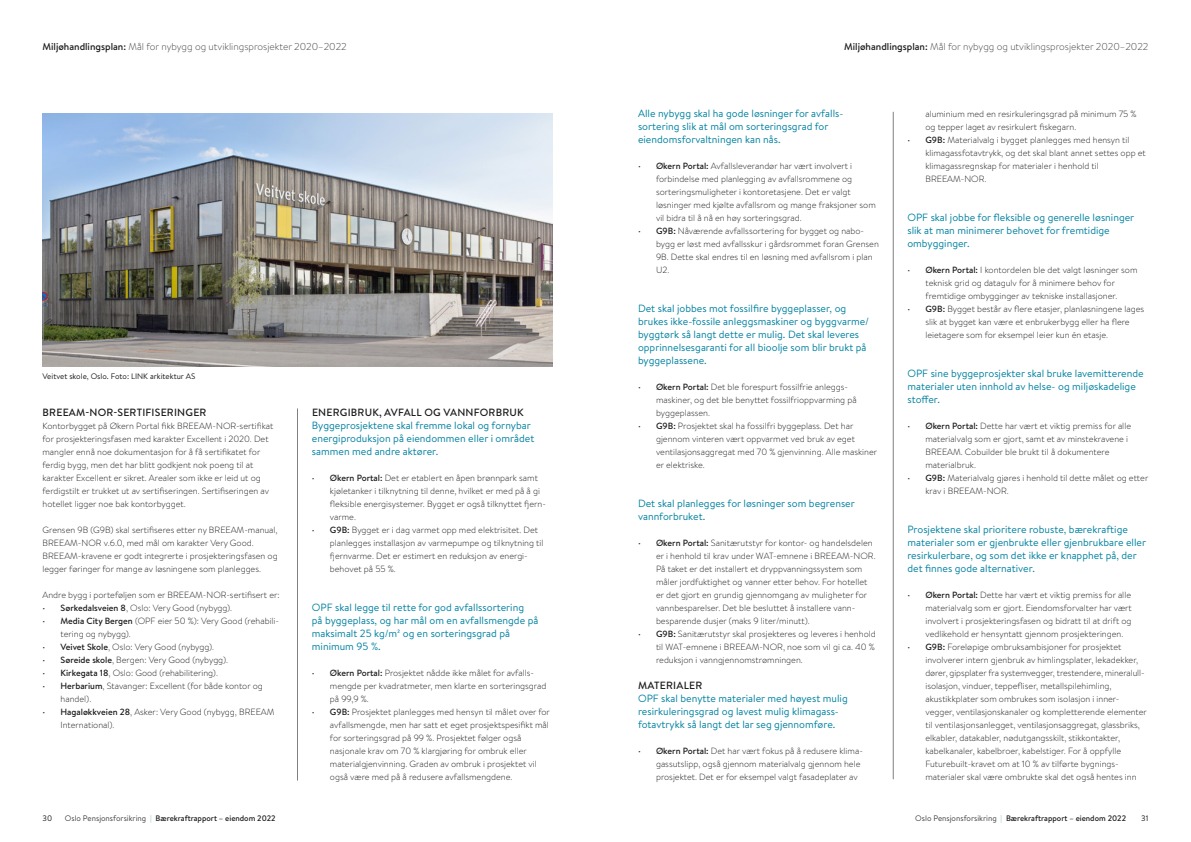
<style>
.page{position:relative;width:1191px;height:842px;background:#fff}
.page>*{position:absolute;margin:0;border:0;box-sizing:border-box;transform-origin:0 0}
.t1{font:10.5px/13px "Brandon Text";color:#0081a1}
.t2{font:500 10.5px "Brandon Text";letter-spacing:.02em;color:#1a1a1a}
.t3{font:300 10px "Brandon Text";color:#404040}
.t4{font:300 9px/13px "Brandon Text";color:#1a1a1a}
.t5{font:500 8px "Brandon Text";color:#1a1a1a}
.t6{font:8px "Brandon Text";color:#1a1a1a}
.s1{font-weight:500;color:#1a1a1a}
.s2{font-weight:500}
.s3{font-weight:400;color:#404040}
.s4{font-weight:400;color:#6bbcb9}
</style>
<div class="page">
<img style="left:43px;top:113px;width:510px;height:253px">
<hr style="left:297px;top:409px;width:1px;height:371px;background:#808080">
<hr style="left:893px;top:112px;width:1px;height:667px;background:#808080">
<p class="t3" style="left:43px;top:39px;width:306px"><span class="s1">Miljøhandlingsplan:</span> Mål for nybygg og utviklingsprosjekter 2020–2022</p>
<p class="t6" style="left:43px;top:371px;width:154px">Veitvet skole, Oslo. Foto: LINK arkitektur AS</p>
<p class="t2" style="left:43px;top:405px;width:165px">BREEAM-NOR-SERTIFISERINGER</p>
<p class="t4" style="left:43px;top:419px;width:232px">Kontorbygget på Økern Portal fikk BREEAM-NOR-sertifikat for prosjekteringsfasen med karakter Excellent i 2020. Det mangler ennå noe dokumentasjon for å få sertifikatet for ferdig bygg, men det har blitt godkjent nok poeng til at karakter Excellent er sikret. Arealer som ikke er leid ut og ferdigstilt er trukket ut av sertifiseringen. Sertifiseringen av hotellet ligger noe bak kontorbygget.</p>
<p class="t4" style="left:43px;top:523px;width:237px">Grensen 9B (G9B) skal sertifiseres etter ny BREEAM-manual, BREEAM-NOR v.6.0, med mål om karakter Very Good.<br>BREEAM-kravene er godt integrerte i prosjekteringsfasen og legger føringer for mange av løsningene som planlegges.</p>
<p class="t4" style="left:43px;top:588px;width:239px">Andre bygg i porteføljen som er BREEAM-NOR-sertifisert er:</p>
<p class="t4" style="left:43px;top:601px;width:191px">• <span class="s2">Sørkedalsveien 8</span>, Oslo: Very Good (nybygg).</p>
<p class="t4" style="left:61px;top:614px;width:220px;text-indent:-18px">• <span class="s2">Media City Bergen</span> (OPF eier 50 %): Very Good (rehabili&shy;tering og nybygg).</p>
<p class="t4" style="left:43px;top:640px;width:173px">• <span class="s2">Veivet Skole</span>, Oslo: Very Good (nybygg).</p>
<p class="t4" style="left:43px;top:653px;width:187px">• <span class="s2">Søreide skole</span>, Bergen: Very Good (nybygg).</p>
<p class="t4" style="left:43px;top:666px;width:177px">• <span class="s2">Kirkegata 18</span>, Oslo: Good (rehabilitering).</p>
<p class="t4" style="left:61px;top:679px;width:204px;text-indent:-18px">• <span class="s2">Herbarium</span>, Stavanger: Excellent (for både kontor og handel).</p>
<p class="t4" style="left:61px;top:705px;width:215px;text-indent:-18px">• <span class="s2">Hagaløkkveien 28</span>, Asker: Very Good (nybygg, BREEAM<br>International).</p>
<p class="t2" style="left:312px;top:405px;width:213px">ENERGIBRUK, AVFALL OG VANNFORBRUK</p>
<p class="t1" style="left:312px;top:419px;width:224px">Byggeprosjektene skal fremme lokal og fornybar energiproduksjon på eiendommen eller i området sammen med andre aktører.</p>
<p class="t4" style="left:330px;top:471px;width:217px;text-indent:-18px">• <span class="s2">Økern Portal:</span> Det er etablert en åpen brønnpark samt kjøletanker i tilknytning til denne, hvilket er med på å gi fleksible energisystemer. Bygget er også tilknyttet fjern&shy;varme.</p>
<p class="t4" style="left:330px;top:523px;width:215px;text-indent:-18px">• <span class="s2">G9B:</span> Bygget er i dag varmet opp med elektrisitet. Det planlegges installasjon av varmepumpe og tilknytning til fjernvarme. Det er estimert en reduksjon av energi&shy;behovet på 55 %.</p>
<p class="t1" style="left:312px;top:601px;width:228px">OPF skal legge til rette for god avfallssortering<br>på byggeplass, og har mål om en avfallsmengde på maksimalt 25 kg/m2 og en sorteringsgrad på minimum 95 %.</p>
<p class="t4" style="left:330px;top:666px;width:218px;text-indent:-18px">• <span class="s2">Økern Portal:</span> Prosjektet nådde ikke målet for avfalls&shy;mengde per kvadratmeter, men klarte en sorteringsgrad på 99,9 %.</p>
<p class="t4" style="left:330px;top:705px;width:221px;text-indent:-18px">• <span class="s2">G9B:</span> Prosjektet planlegges med hensyn til målet over for avfallsmengde, men har satt et eget prosjektspesifikt mål for sorteringsgrad på 99 %. Prosjektet følger også nasjonale krav om 70 % klargjøring for ombruk eller materialgjenvinning. Graden av ombruk i prosjektet vil også være med på å redusere avfallsmengdene.</p>
<p class="t3" style="left:844px;top:39px;width:306px"><span class="s1">Miljøhandlingsplan:</span> Mål for nybygg og utviklingsprosjekter 2020–2022</p>
<p class="t1" style="left:638px;top:107px;width:207px">Alle nybygg skal ha gode løsninger for avfalls&shy;sortering slik at mål om sorteringsgrad for eiendomsforvaltningen kan nås.</p>
<p class="t4" style="left:656px;top:159px;width:221px;text-indent:-18px">• <span class="s2">Økern Portal:</span> Avfallsleverandør har vært involvert i forbindelse med planlegging av avfallsrommene og sorteringsmuligheter i kontoretasjene. Det er valgt løsninger med kjølte avfallsrom og mange fraksjoner som vil bidra til å nå en høy sorteringsgrad.</p>
<p class="t4" style="left:656px;top:224px;width:224px;text-indent:-18px">• <span class="s2">G9B:</span> Nåværende avfallssortering for bygget og nabo&shy;bygg er løst med avfallsskur i gårdsrommet foran Grensen 9B. Dette skal endres til en løsning med avfallsrom i plan U2.</p>
<p class="t1" style="left:638px;top:302px;width:233px">Det skal jobbes mot fossilfire byggeplasser, og brukes ikke-fossile anleggsmaskiner og byggvarme/ byggtørk så langt dette er mulig. Det skal leveres opprinnelsesgaranti for all bioolje som blir brukt på byggeplassene.</p>
<p class="t4" style="left:656px;top:380px;width:202px;text-indent:-18px">• <span class="s2">Økern Portal:</span> Det ble forespurt fossilfrie anleggs&shy;maskiner, og det ble benyttet fossilfrioppvarming på byggeplassen.</p>
<p class="t4" style="left:656px;top:419px;width:223px;text-indent:-18px">• <span class="s2">G9B:</span> Prosjektet skal ha fossilfri byggeplass. Det har gjennom vinteren vært oppvarmet ved bruk av eget ventilasjonsaggregat med 70 % gjenvinning. Alle maskiner er elektriske.</p>
<p class="t1" style="left:638px;top:497px;width:218px">Det skal planlegges for løsninger som begrenser vannforbruket.</p>
<p class="t4" style="left:656px;top:536px;width:221px;text-indent:-18px">• <span class="s2">Økern Portal:</span> Sanitærutstyr for kontor- og handelsdelen er i henhold til krav under WAT-emnene i BREEAM-NOR.<br>På taket er det installert et dryppvanningssystem som måler jordfuktighet og vanner etter behov. For hotellet er det gjort en grundig gjennomgang av muligheter for vannbesparelser. Det ble besluttet å installere vann&shy;besparende dusjer (maks 9 liter/minutt).</p>
<p class="t4" style="left:656px;top:627px;width:221px;text-align:justify;text-indent:-18px">• <span class="s2">G9B:</span> Sanitærutstyr skal prosjekteres og leveres i henhold til WAT-emnene i BREEAM-NOR, noe som vil gi ca. 40 % reduksjon i vanngjennomstrømningen.</p>
<p class="t2" style="left:638px;top:678px;width:66px">MATERIALER</p>
<p class="t1" style="left:638px;top:692px;width:211px">OPF skal benytte materialer med høyest mulig resirkuleringsgrad og lavest mulig klimagass&shy;fotavtrykk så langt det lar seg gjennomføre.</p>
<p class="t4" style="left:656px;top:744px;width:208px;text-indent:-18px">• <span class="s2">Økern Portal:</span> Det har vært fokus på å redusere klima&shy;gassutslipp, også gjennom materialvalg gjennom hele prosjektet. Det er for eksempel valgt fasadeplater av</p>
<p class="t4" style="left:925px;top:107px;width:213px">aluminium med en resirkuleringsgrad på minimum 75 % og tepper laget av resirkulert fiskegarn.</p>
<p class="t4" style="left:925px;top:133px;width:222px;text-indent:-18px">• <span class="s2">G9B:</span> Materialvalg i bygget planlegges med hensyn til klimagassfotavtrykk, og det skal blant annet settes opp et klimagassregnskap for materialer i henhold til BREEAM-NOR.</p>
<p class="t1" style="left:907px;top:211px;width:228px">OPF skal jobbe for fleksible og generelle løsninger slik at man minimerer behovet for fremtidige ombygginger.</p>
<p class="t4" style="left:907px;top:263px;width:231px;text-align:center">• <span class="s2">Økern Portal:</span> I kontordelen ble det valgt løsninger som teknisk grid og datagulv for å minimere behov for fremtidige ombygginger av tekniske installasjoner.</p>
<p class="t4" style="left:925px;top:302px;width:220px;text-indent:-18px">• <span class="s2">G9B:</span> Bygget består av flere etasjer, planløsningene lages slik at bygget kan være et enbrukerbygg eller ha flere leietagere som for eksempel leier kun én etasje.</p>
<p class="t1" style="left:907px;top:367px;width:238px">OPF sine byggeprosjekter skal bruke lavemitterende materialer uten innhold av helse- og miljøskadelige stoffer.</p>
<p class="t4" style="left:925px;top:419px;width:207px;text-indent:-18px">• <span class="s2">Økern Portal:</span> Dette har vært et viktig premiss for alle materialvalg som er gjort, samt et av minstekravene i BREEAM. Cobuilder ble brukt til å dokumentere materialbruk.</p>
<p class="t4" style="left:925px;top:471px;width:224px;text-indent:-18px">• <span class="s2">G9B:</span> Materialvalg gjøres i henhold til dette målet og etter krav i BREEAM-NOR.</p>
<p class="t1" style="left:907px;top:523px;width:240px">Prosjektene skal prioritere robuste, bærekraftige materialer som er gjenbrukte eller gjenbrukbare eller resirkulerbare, og som det ikke er knapphet på, der det finnes gode alternativer.</p>
<p class="t4" style="left:925px;top:588px;width:208px;text-align:justify;text-indent:-18px">• <span class="s2">Økern Portal:</span> Dette har vært et viktig premiss for alle materialvalg som er gjort. Eiendomsforvalter har vært involvert i prosjekteringsfasen og bidratt til at drift og vedlikehold er hensyntatt gjennom prosjekteringen.</p>
<p class="t4" style="left:925px;top:640px;width:223px;text-indent:-18px">• <span class="s2">G9B:</span> Foreløpige ombruksambisjoner for prosjektet involverer intern gjenbruk av himlingsplater, lekadekker, dører, gipsplater fra systemvegger, trestendere, mineralull&shy;isolasjon, vinduer, teppefliser, metallspilehimling, akustikkplater som ombrukes som isolasjon i inner&shy;vegger, ventilasjonskanaler og kompletterende elementer til ventilasjonsanlegget, ventilasjonsaggregat, glassbriks, elkabler, datakabler, nødutgangsskilt, stikkontakter, kabelkanaler, kabelbroer, kabelstiger. For å oppfylle Futurebuilt-kravet om at 10 % av tilførte bygnings&shy;materialer skal være ombrukte skal det også hentes inn</p>
<p class="t6" style="left:43px;top:813px;width:11px">30</p>
<p class="t5" style="left:65px;top:813px;width:212px"><span class="s3">Oslo Pensjonsforsikring</span> <span class="s4">|</span> Bærekraftrapport – eiendom 2022</p>
<p class="t5" style="left:915px;top:813px;width:212px"><span class="s3">Oslo Pensjonsforsikring</span> <span class="s4">|</span> Bærekraftrapport – eiendom 2022</p>
<p class="t6" style="left:1141px;top:813px;width:9px">31</p>
</div>
